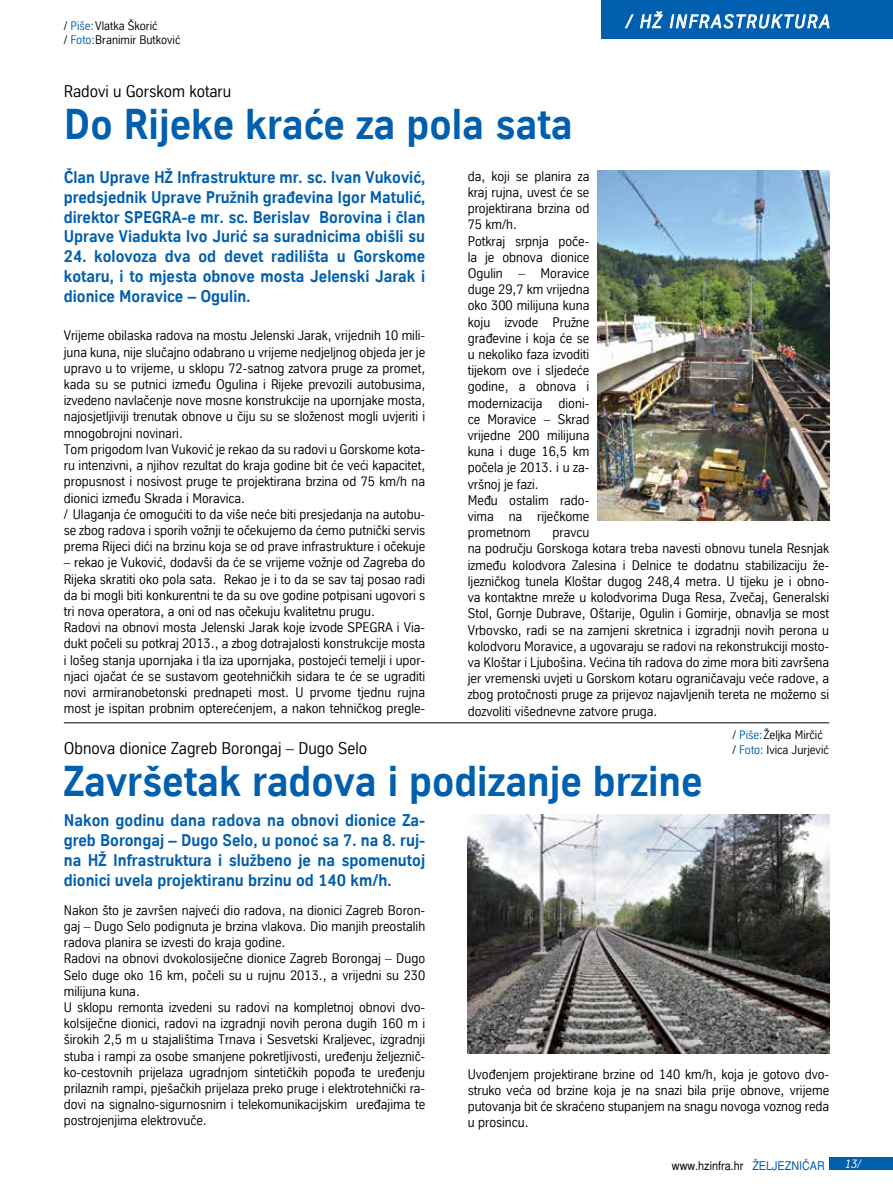
<style>
.page{position:relative;width:893px;height:1191px;background:#fff}
.page>*{position:absolute;margin:0;border:0;box-sizing:border-box;transform-origin:0 0}
.t1{font:700 42px "TK Type";color:#005fae}
.t2{font:italic 18px "TK Type";letter-spacing:.105em;color:#fff}
.t3{font:700 16.5px/19.8px "TK Type";color:#005fae;text-align:justify}
.t4{font:16.5px "TK Type";color:#000}
.t5{font:13.5px/16.2px "TK Type";color:#000}
.t6{font:12px/14.4px "TK Type";color:#000}
.t7{font:12px "Helvetica";color:#000;scale:.9 1}
.t8{font:italic 12px "TK Type";color:#fff}
.s1{color:#005fae}
</style>
<div class="page">
<div style="left:829px;top:1157px;width:64px;height:12px;background:#005fae"></div>
<img style="left:598px;top:171px;width:231px;height:349px">
<img style="left:468px;top:814px;width:361px;height:239px">
<hr style="left:64px;top:722px;width:765px;height:1px;background:#000">
<div style="left:602px;top:0;width:291px;height:38px;background:#005fae"></div>
<svg style="left:624px;top:14px;width:10px;height:15px"></svg>
<svg style="left:640px;top:11px;width:23px;height:18px"></svg>
<svg style="left:669px;top:14px;width:161px;height:15px"></svg>
<p class="t6" style="left:64px;top:19px;width:118px">/ <span class="s1">Piše:</span>Vlatka Škorić<br>/ <span class="s1">Foto:</span>Branimir Butković</p>
<h2 class="t2" style="left:625px;top:11px;width:205px">/ HŽ INFRASTRUKTURA</h2>
<p class="t4" style="left:64px;top:82px;width:169px">Radovi u Gorskom kotaru</p>
<h1 class="t1" style="left:64px;top:101px;width:511px">Do Rijeke kraće za pola sata</h1>
<p class="t3" style="left:64px;top:167px;width:363px">Član Uprave HŽ Infrastrukture mr. sc. Ivan Vuković, predsjednik Uprave Pružnih građevina Igor Matulić, direktor SPEGRA-e mr. sc. Berislav Borovina i član Uprave Viadukta Ivo Jurić sa suradnicima obišli su</p>
<p class="t3" style="left:64px;top:246px;width:363px">24. kolovoza dva od devet radilišta u Gorskome kotaru, i to mjesta obnove mosta Jelenski Jarak i dionice Moravice – Ogulin.</p>
<p class="t5" style="left:468px;top:168px;width:123px">da, koji se planira za kraj rujna, uvest će se projektirana brzina od<br>75 km/h.<br>Potkraj srpnja poče&shy;la je obnova dionice<br>Ogulin – Moravice duge 29,7 km vrijedna oko 300 milijuna kuna koju izvode Pružne građevine i koja će se u nekoliko faza izvoditi tijekom ove i sljedeće godine, a obnova i modernizacija dioni&shy;ce Moravice – Skrad vrijedne 200 milijuna kuna i duge 16,5 km počela je 2013. i u za&shy;vršnoj je fazi.<br>Među ostalim rado&shy;vima na riječkome prometnom</p>
<p class="t5" style="left:64px;top:328px;width:363px">Vrijeme obilaska radova na mostu Jelenski Jarak, vrijednih 10 mili&shy;juna kuna, nije slučajno odabrano u vrijeme nedjeljnog objeda jer je upravo u to vrijeme, u sklopu 72-satnog zatvora pruge za promet, kada su se putnici između Ogulina i Rijeke prevozili autobusima, izvedeno navlačenje nove mosne konstrukcije na upornjake mosta, najosjetljiviji trenutak obnove u čiju su se složenost mogli uvjeriti i mnogobrojni novinari.<br>Tom prigodom Ivan Vuković je rekao da su radovi u Gorskome kota&shy;ru intenzivni, a njihov rezultat do kraja godine bit će veći kapacitet, propusnost i nosivost pruge te projektirana brzina od 75 km/h na dionici između Skrada i Moravica.<br>/ Ulaganja će omogućiti to da više neće biti presjedanja na autobu&shy;se zbog radova i sporih vožnji te očekujemo da ćemo putnički servis prema Rijeci dići na brzinu koja se od prave infrastrukture i očekuje</p>
<p class="t5" style="left:64px;top:554px;width:363px">– rekao je Vuković, dodavši da će se vrijeme vožnje od Zagreba do Rijeka skratiti oko pola sata. Rekao je i to da se sav taj posao radi da bi mogli biti konkurentni te da su ove godine potpisani ugovori s tri nova operatora, a oni od nas očekuju kvalitetnu prugu.<br>Radovi na obnovi mosta Jelenski Jarak koje izvode SPEGRA i Via&shy;dukt počeli su potkraj 2013., a zbog dotrajalosti konstrukcije mosta i lošeg stanja upornjaka i tla iza upornjaka, postojeći temelji i upor&shy;njaci ojačat će se sustavom geotehničkih sidara te će se ugraditi novi armiranobetonski prednapeti most. U prvome tjednu rujna most je ispitan probnim opterećenjem, a nakon tehničkog pregle-</p>
<p class="t5" style="left:468px;top:524px;width:363px;text-indent:85px">pravcu<br>na području Gorskoga kotara treba navesti obnovu tunela Resnjak između kolodvora Zalesina i Delnice te dodatnu stabilizaciju že&shy;ljezničkog tunela Kloštar dugog 248,4 metra. U tijeku je i obno&shy;va kontaktne mreže u kolodvorima Duga Resa, Zvečaj, Generalski Stol, Gornje Dubrave, Oštarije, Ogulin i Gomirje, obnavlja se most Vrbovsko, radi se na zamjeni skretnica i izgradnji novih perona u kolodvoru Moravice, a ugovaraju se radovi na rekonstrukciji mosto&shy;va Kloštar i Ljubošina. Većina tih radova do zime mora biti završena jer vremenski uvjeti u Gorskom kotaru ograničavaju veće radove, a zbog protočnosti pruge za prijevoz najavljenih tereta ne možemo si dozvoliti višednevne zatvore pruga.</p>
<p class="t4" style="left:64px;top:738px;width:305px">Obnova dionice Zagreb Borongaj – Dugo Selo</p>
<h1 class="t1" style="left:64px;top:757px;width:640px">Završetak radova i podizanje brzine</h1>
<p class="t3" style="left:64px;top:811px;width:363px">Nakon godinu dana radova na obnovi dionice Za&shy;greb Borongaj – Dugo Selo, u ponoć sa 7. na 8. ruj&shy;na HŽ Infrastruktura i službeno je na spomenutoj dionici uvela projektiranu brzinu od 140 km/h.</p>
<p class="t6" style="left:732px;top:727px;width:98px">/ <span class="s1">Piše:</span>Željka Mirčić / <span class="s1">Foto:</span> Ivica Jurjević</p>
<p class="t5" style="left:64px;top:902px;width:363px">Nakon što je završen najveći dio radova, na dionici Zagreb Boron&shy;gaj – Dugo Selo podignuta je brzina vlakova. Dio manjih preostalih radova planira se izvesti do kraja godine.<br>Radovi na obnovi dvokolosiječne dionice Zagreb Borongaj – Dugo Selo duge oko 16 km, počeli su u rujnu 2013., a vrijedni su 230 milijuna kuna.<br>U sklopu remonta izvedeni su radovi na kompletnoj obnovi dvo&shy;kolsiječne dionici, radovi na izgradnji novih perona dugih 160 m i širokih 2,5 m u stajalištima Trnava i Sesvetski Kraljevec, izgradnji stuba i rampi za osobe smanjene pokretljivosti, uređenju željeznič&shy;ko-cestovnih prijelaza ugradnjom sintetičkih popođa te uređenju prilaznih rampi, pješačkih prijelaza preko pruge i elektrotehnički ra&shy;dovi na signalno-sigurnosnim i telekomunikacijskim uređajima te postrojenjima elektrovuče.</p>
<p class="t5" style="left:468px;top:1065px;width:363px;text-align:justify">Uvođenjem projektirane brzine od 140 km/h, koja je gotovo dvo&shy;struko veća od brzine koja je na snazi bila prije obnove, vrijeme putovanja bit će skraćeno stupanjem na snagu novoga voznog reda u prosincu.</p>
<p class="t7" style="left:672px;top:1158px;width:172px">www.hzinfra.hr <span class="s1">ÆELJEZNI»AR</span></p>
<p class="t8" style="left:844px;top:1156px;width:18px">13/</p>
</div>
